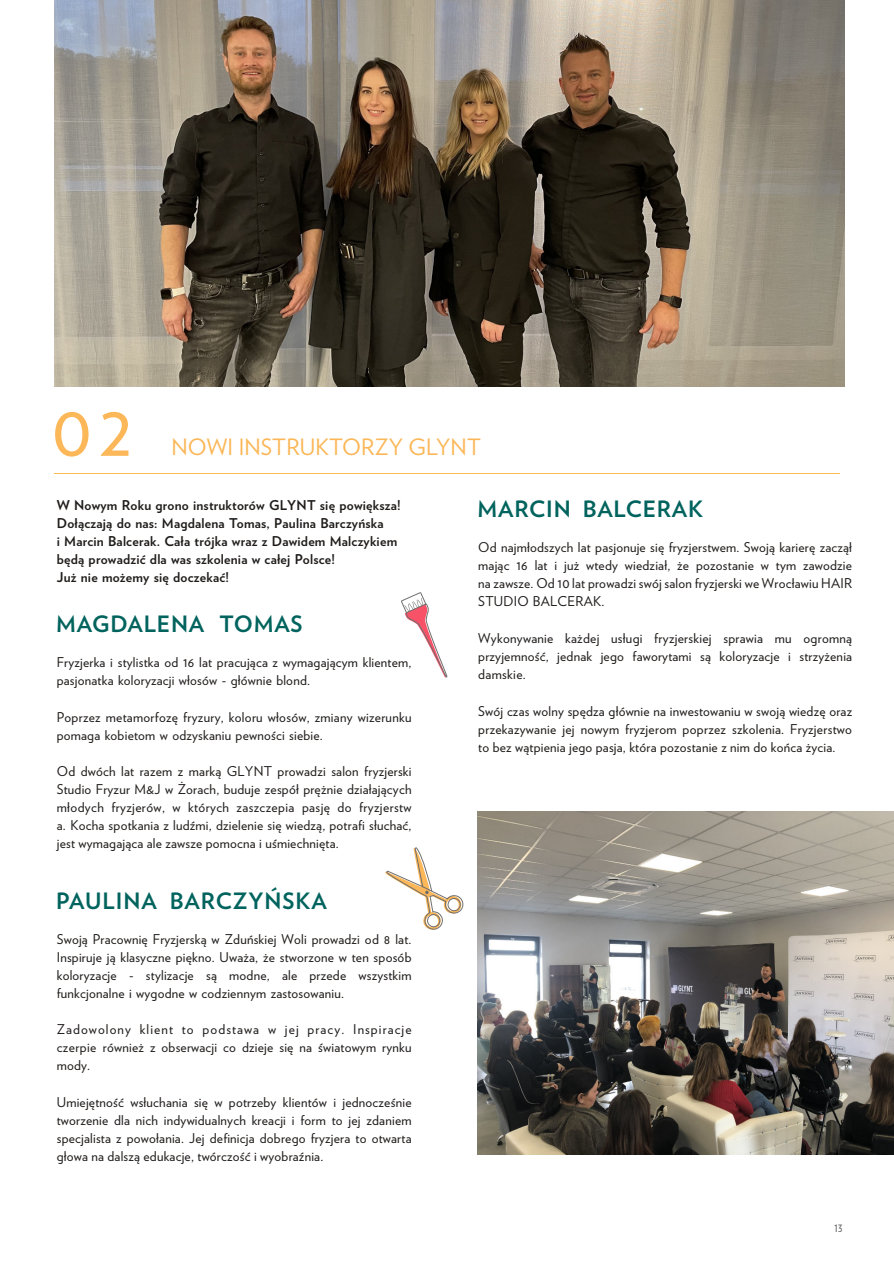
<style>
.page{position:relative;width:894px;height:1263px;background:#fff}
.page>*{position:absolute;margin:0;border:0;box-sizing:border-box;transform-origin:0 0}
.t1{font:75px "Verlag";color:#fbb758}
.t2{font:700 22.5px "Verlag";letter-spacing:.035em;color:#00635d}
.t3{font:22.5px "Verlag";letter-spacing:.005em;color:#fbb758}
.t4{font:13.5px/18px "Verlag";letter-spacing:.015em;color:#1f1c1a;text-align:justify}
.t5{font:700 13.5px/18px "Verlag";letter-spacing:.015em;color:#1f1c1a}
.t6{font:11.25px "Verlag Condensed";color:#595756}
</style>
<div class="page">
<hr style="left:55px;top:473px;width:784px;height:1px;background:#fbb758">
<svg style="left:385px;top:847px;width:78px;height:83px"></svg>
<img style="left:55px;top:0;width:789px;height:387px">
<svg style="left:401px;top:592px;width:47px;height:86px"></svg>
<img style="left:477px;top:811px;width:416px;height:343px">
<h1 class="t1" style="left:52px;top:396px;width:82px">02</h1>
<h2 class="t3" style="left:171px;top:437px;width:311px">NOWI INSTRUKTORZY GLYNT</h2>
<p class="t5" style="left:57px;top:497px;width:345px">W Nowym Roku grono instruktorów GLYNT się powiększa!<br>Dołączają do nas: Magdalena Tomas, Paulina Barczyńska<br>i Marcin Balcerak. Cała trójka wraz z Dawidem Malczykiem będą prowadzić dla was szkolenia w całej Polsce!<br>Już nie możemy się doczekać!</p>
<h2 class="t2" style="left:56px;top:614px;width:248px">MAGDALENA TOMAS</h2>
<p class="t4" style="left:57px;top:654px;width:356px">Fryzjerka i stylistka od 16 lat pracująca z wymagającym klientem, pasjonatka koloryzacji włosów - głównie blond.</p>
<p class="t4" style="left:57px;top:708px;width:356px">Poprzez metamorfozę fryzury, koloru włosów, zmiany wizerunku pomaga kobietom w odzyskaniu pewności siebie.</p>
<p class="t4" style="left:57px;top:763px;width:356px">Od dwóch lat razem z marką GLYNT prowadzi salon fryzjerski Studio Fryzur M&amp;J w Żorach, buduje zespół prężnie działających młodych fryzjerów, w których zaszczepia pasję do fryzjerstw a. Kocha spotkania z ludźmi, dzielenie się wiedzą, potrafi słuchać, jest wymagająca ale zawsze pomocna i uśmiechnięta.</p>
<h2 class="t2" style="left:56px;top:891px;width:272px">PAULINA BARCZYŃSKA</h2>
<p class="t4" style="left:57px;top:930px;width:356px">Swoją Pracownię Fryzjerską w Zduńskiej Woli prowadzi od 8 lat.<br>Inspiruje ją klasyczne piękno. Uważa, że stworzone w ten sposób koloryzacje - stylizacje są modne, ale przede wszystkim funkcjonalne i wygodne w codziennym zastosowaniu.</p>
<p class="t4" style="left:57px;top:1021px;width:356px">Zadowolony klient to podstawa w jej pracy. Inspiracje czerpie również z obserwacji co dzieje się na światowym rynku mody.</p>
<p class="t4" style="left:57px;top:1094px;width:356px">Umiejętność wsłuchania się w potrzeby klientów i jednocześnie tworzenie dla nich indywidualnych kreacji i form to jej zdaniem specjalista z powołania. Jej definicja dobrego fryzjera to otwarta głowa na dalszą edukacje, twórczość i wyobraźnia.</p>
<h2 class="t2" style="left:477px;top:499px;width:227px">MARCIN BALCERAK</h2>
<p class="t4" style="left:478px;top:539px;width:375px">Od najmłodszych lat pasjonuje się fryzjerstwem. Swoją karierę zaczął mając 16 lat i już wtedy wiedział, że pozostanie w tym zawodzie na zawsze. Od 10 lat prowadzi swój salon fryzjerski we Wrocławiu HAIR STUDIO BALCERAK.</p>
<p class="t4" style="left:478px;top:630px;width:375px">Wykonywanie każdej usługi fryzjerskiej sprawia mu ogromną przyjemność, jednak jego faworytami są koloryzacje i strzyżenia damskie.</p>
<p class="t4" style="left:478px;top:702px;width:375px">Swój czas wolny spędza głównie na inwestowaniu w swoją wiedzę oraz przekazywanie jej nowym fryzjerom poprzez szkolenia. Fryzjerstwo to bez wątpienia jego pasja, która pozostanie z nim do końca życia.</p>
<p class="t6" style="left:834px;top:1222px;width:9px">13</p>
</div>
